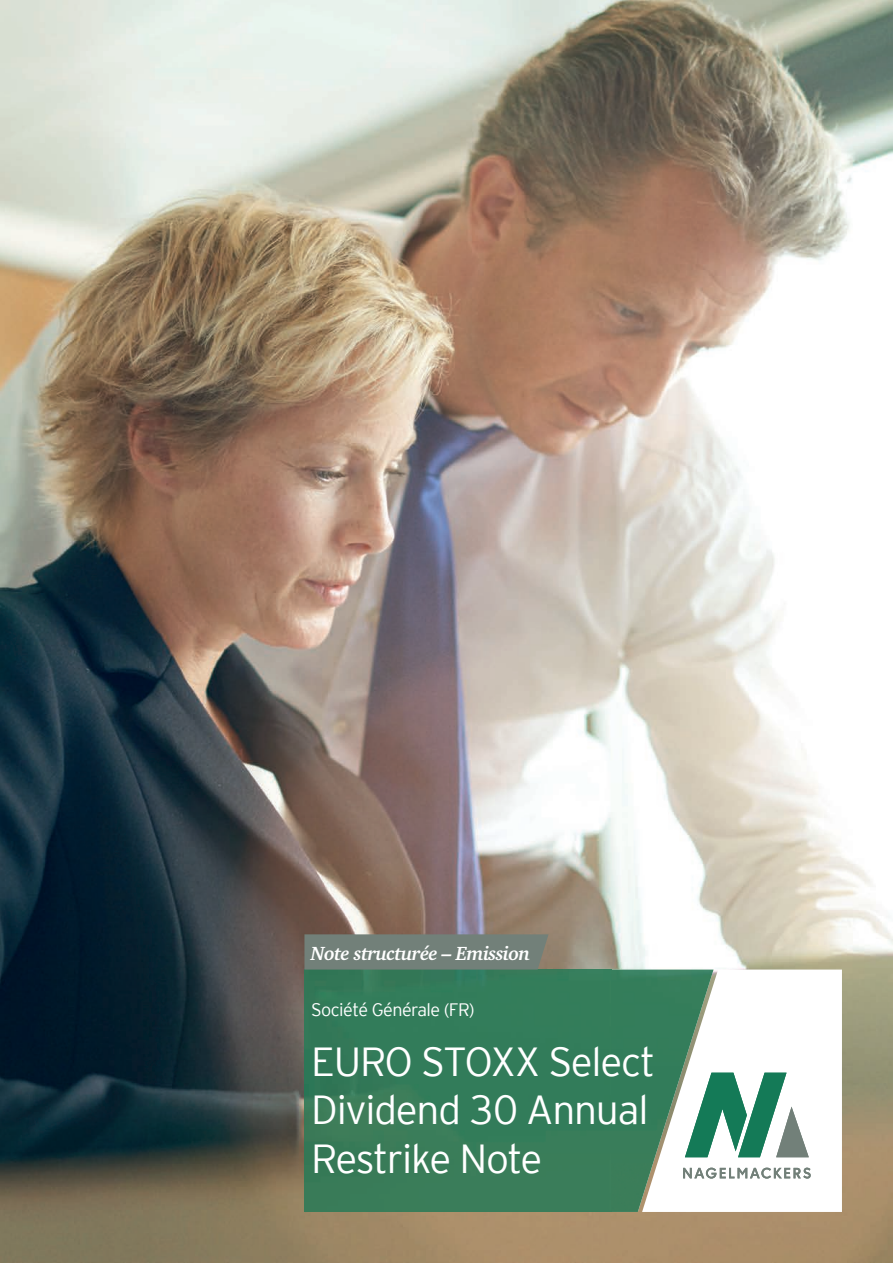
<style>
.page{position:relative;width:893px;height:1263px;background:#fff}
.page>*{position:absolute;margin:0;border:0;box-sizing:border-box;transform-origin:0 0}
.t1{font:40.5px/48.6px "Interstate Mono Lgt";letter-spacing:-.03em;color:#fff}
.t2{font:italic 700 19.5px "Charter IT Cby BT";letter-spacing:-.035em;color:#fff}
.t3{font:18px "Interstate Mono Lgt";letter-spacing:-.03em;color:#fff}
</style>
<div class="page">
<img style="left:0;top:0;width:893px;height:1263px">
<img style="left:304px;top:969px;width:307px;height:243px">
<div style="left:611px;top:969px;width:31px;height:194px;background:#347d5a"></div>
<div style="left:611px;top:1163px;width:31px;height:49px;background:#3b7d59"></div>
<div style="left:304px;top:934px;width:245px;height:35px;background:#728079"></div>
<svg style="left:642px;top:969px;width:200px;height:243px"></svg>
<svg style="left:685px;top:1073px;width:124px;height:84px"></svg>
<svg style="left:683px;top:1168px;width:128px;height:10px"></svg>
<p class="t2" style="left:311px;top:941px;width:221px">Note structurée – Emission</p>
<p class="t3" style="left:311px;top:999px;width:165px">Société Générale (FR)</p>
<p class="t1" style="left:311px;top:1037px;width:345px">EURO STOXX Select<br>Dividend 30 Annual<br>Restrike Note</p>
</div>
